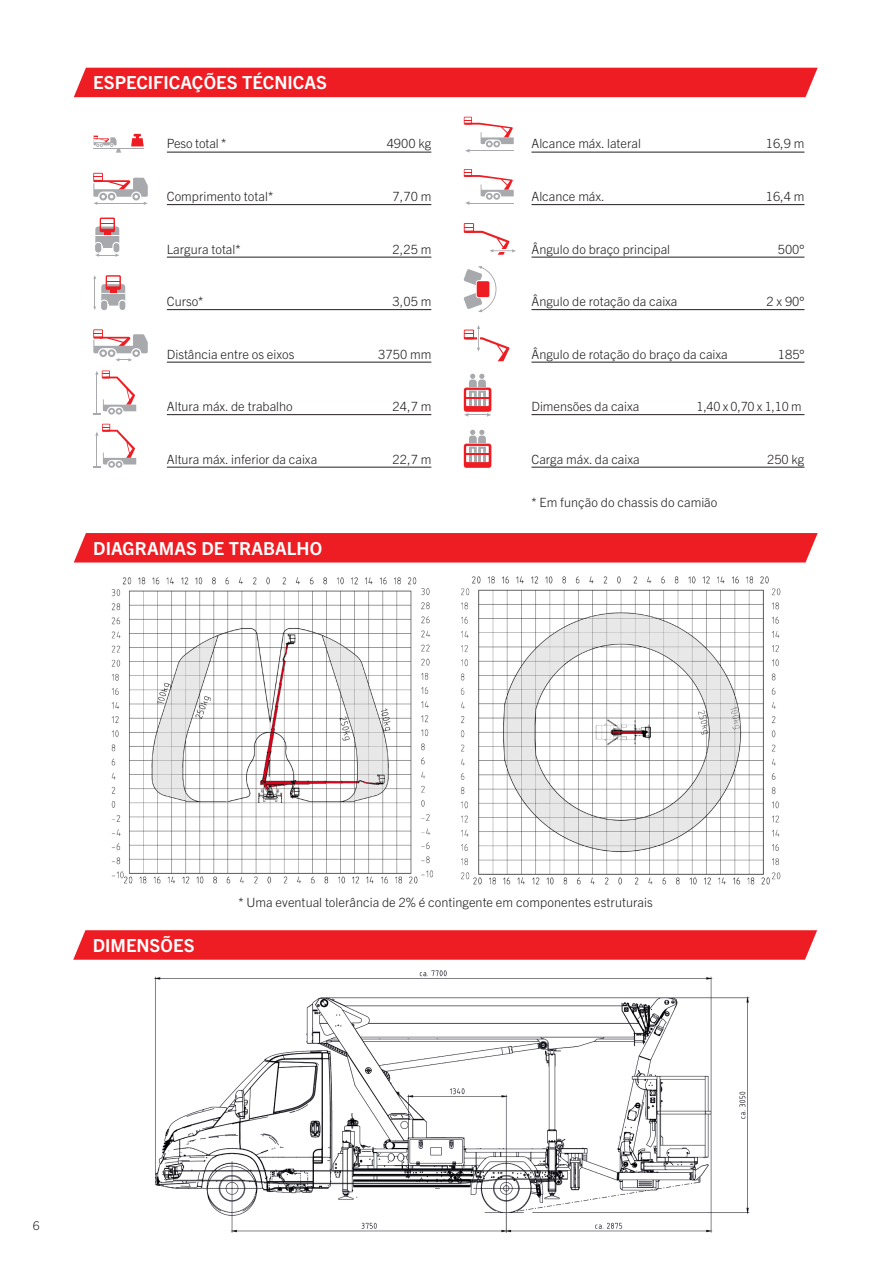
<style>
.page{position:relative;width:893px;height:1263px;background:#fff}
.page>*{position:absolute;margin:0;border:0;box-sizing:border-box;transform-origin:0 0}
.t1{font:700 18px "Trade Gothic Next LT Pro";letter-spacing:.005em;color:#fff}
.t2{font:300 12.75px "Trade Gothic Next LT Pro";color:#231f20}
.t3{font:300 12px "Trade Gothic Next LT Pro";color:#231f20}
</style>
<div class="page">
<img style="left:111px;top:577px;width:323px;height:307px">
<img style="left:455px;top:562px;width:331px;height:323px">
<img style="left:154px;top:970px;width:596px;height:263px">
<div style="left:74px;top:68px;width:744px;height:29px;background:#ee1d23"></div>
<svg style="left:73px;top:930px;width:744px;height:30px;background:#ee242a"></svg>
<hr style="left:167px;top:152px;width:264px;height:1px;background:#231f20">
<hr style="left:167px;top:204px;width:264px;height:1px;background:#231f20">
<hr style="left:167px;top:257px;width:264px;height:1px;background:#231f20">
<hr style="left:167px;top:309px;width:264px;height:1px;background:#231f20">
<hr style="left:167px;top:362px;width:264px;height:1px;background:#231f20">
<hr style="left:167px;top:414px;width:264px;height:1px;background:#231f20">
<hr style="left:167px;top:467px;width:264px;height:1px;background:#231f20">
<hr style="left:531px;top:152px;width:273px;height:1px;background:#231f20">
<hr style="left:531px;top:204px;width:273px;height:1px;background:#231f20">
<hr style="left:531px;top:257px;width:273px;height:1px;background:#231f20">
<hr style="left:531px;top:309px;width:273px;height:1px;background:#231f20">
<hr style="left:531px;top:362px;width:273px;height:1px;background:#231f20">
<hr style="left:531px;top:414px;width:273px;height:1px;background:#231f20">
<hr style="left:531px;top:467px;width:273px;height:1px;background:#231f20">
<svg style="left:93px;top:370px;width:43px;height:45px"></svg>
<div style="left:95px;top:226px;width:24px;height:22px;background:#a8a9ad;border-radius:3px"></div>
<svg style="left:100px;top:218px;width:15px;height:17px"></svg>
<hr style="left:93px;top:235px;width:30px;height:1px;background:#fff">
<svg style="left:95px;top:242px;width:25px;height:15px"></svg>
<div style="left:114px;top:243px;width:5px;height:9px;background:#a8a9ad;border-radius:3px"></div>
<div style="left:95px;top:243px;width:6px;height:9px;background:#a8a9ad;border-radius:3px"></div>
<hr style="left:93px;top:148px;width:51px;height:1px;background:#a8a9ad">
<svg style="left:131px;top:134px;width:13px;height:12px"></svg>
<svg style="left:94px;top:135px;width:27px;height:18px"></svg>
<svg style="left:93px;top:173px;width:55px;height:32px"></svg>
<svg style="left:93px;top:424px;width:43px;height:44px"></svg>
<svg style="left:464px;top:117px;width:50px;height:36px"></svg>
<svg style="left:464px;top:266px;width:32px;height:46px"></svg>
<svg style="left:464px;top:430px;width:27px;height:38px"></svg>
<svg style="left:464px;top:223px;width:52px;height:32px"></svg>
<svg style="left:464px;top:325px;width:45px;height:36px"></svg>
<svg style="left:464px;top:374px;width:27px;height:43px"></svg>
<svg style="left:93px;top:275px;width:33px;height:35px"></svg>
<div style="left:74px;top:533px;width:744px;height:29px;background:#ee1d23"></div>
<svg style="left:464px;top:169px;width:50px;height:36px"></svg>
<svg style="left:93px;top:329px;width:55px;height:32px"></svg>
<h1 class="t1" style="left:93px;top:70px;width:235px">ESPECIFICAÇÕES TÉCNICAS</h1>
<p class="t2" style="left:167px;top:135px;width:61px">Peso total *</p>
<p class="t2" style="left:387px;top:135px;width:46px">4900 kg</p>
<p class="t2" style="left:167px;top:187px;width:108px">Comprimento total*</p>
<p class="t2" style="left:393px;top:187px;width:40px">7,70 m</p>
<p class="t2" style="left:167px;top:240px;width:75px">Largura total*</p>
<p class="t2" style="left:393px;top:240px;width:40px">2,25 m</p>
<p class="t2" style="left:167px;top:292px;width:38px">Curso*</p>
<p class="t2" style="left:393px;top:292px;width:40px">3,05 m</p>
<p class="t2" style="left:167px;top:345px;width:129px">Distância entre os eixos</p>
<p class="t2" style="left:378px;top:345px;width:55px">3750 mm</p>
<p class="t2" style="left:167px;top:397px;width:127px">Altura máx. de trabalho</p>
<p class="t2" style="left:393px;top:397px;width:40px">24,7 m</p>
<p class="t2" style="left:167px;top:450px;width:152px">Altura máx. inferior da caixa</p>
<p class="t2" style="left:393px;top:450px;width:40px">22,7 m</p>
<h1 class="t1" style="left:93px;top:536px;width:230px">DIAGRAMAS DE TRABALHO</h1>
<p class="t2" style="left:531px;top:135px;width:111px">Alcance máx. lateral</p>
<p class="t2" style="left:766px;top:135px;width:40px">16,9 m</p>
<p class="t2" style="left:531px;top:187px;width:75px">Alcance máx.</p>
<p class="t2" style="left:766px;top:187px;width:40px">16,4 m</p>
<p class="t2" style="left:531px;top:240px;width:140px">Ângulo do braço principal</p>
<p class="t2" style="left:778px;top:240px;width:28px">500°</p>
<p class="t2" style="left:531px;top:292px;width:148px">Ângulo de rotação da caixa</p>
<p class="t2" style="left:766px;top:292px;width:40px">2 x 90°</p>
<p class="t2" style="left:531px;top:345px;width:198px">Ângulo de rotação do braço da caixa</p>
<p class="t2" style="left:778px;top:345px;width:28px">185°</p>
<p class="t2" style="left:531px;top:397px;width:109px">Dimensões da caixa</p>
<p class="t2" style="left:696px;top:397px;width:106px">1,40 x 0,70 x 1,10 m</p>
<p class="t2" style="left:531px;top:450px;width:110px">Carga máx. da caixa</p>
<p class="t2" style="left:767px;top:450px;width:39px">250 kg</p>
<p class="t2" style="left:531px;top:494px;width:188px">* Em função do chassis do camião</p>
<h1 class="t1" style="left:93px;top:933px;width:103px">DIMENSÕES</h1>
<p class="t2" style="left:239px;top:893px;width:416px">* Uma eventual tolerância de 2% é contingente em componentes estruturais</p>
<p class="t3" style="left:33px;top:1217px;width:8px">6</p>
</div>
